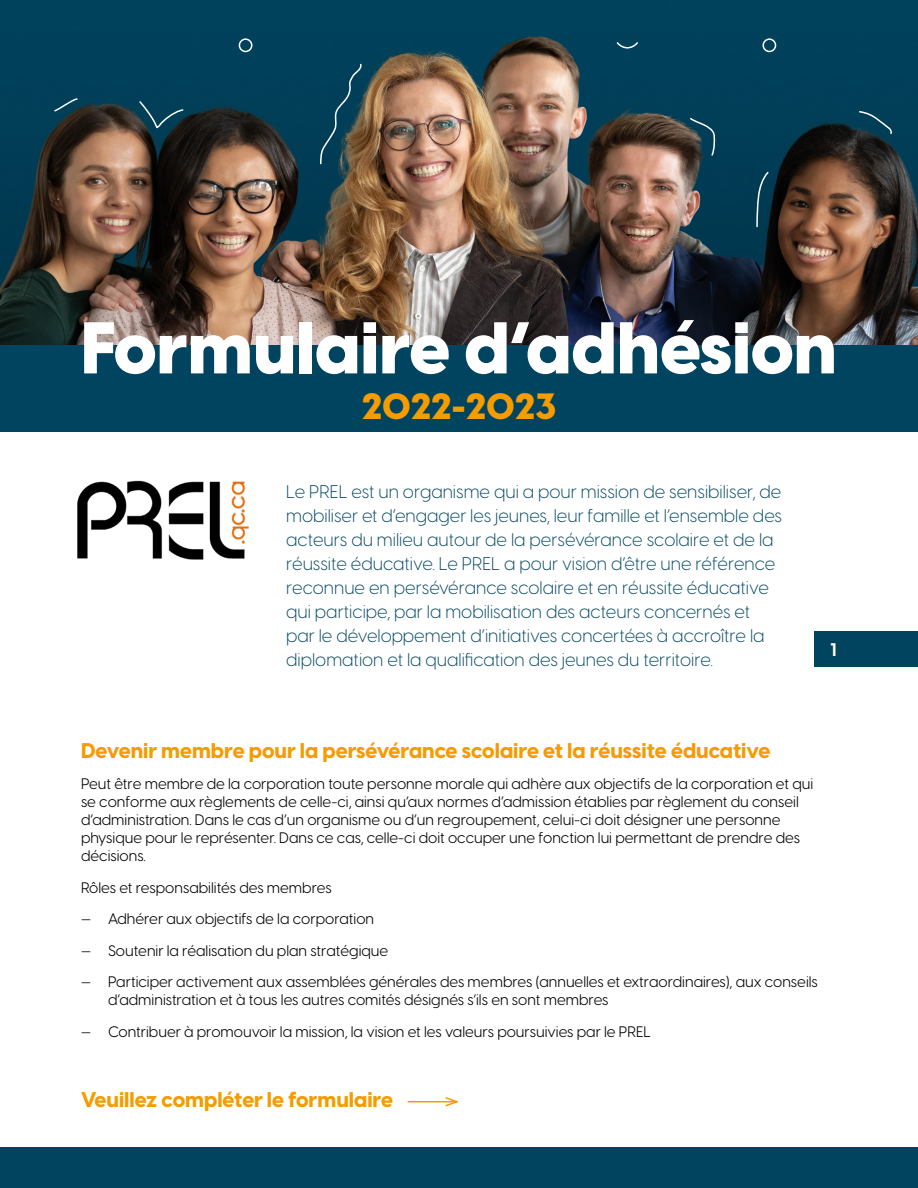
<style>
.page{position:relative;width:918px;height:1188px;background:#fff}
.page>*{position:absolute;margin:0;border:0;box-sizing:border-box;transform-origin:0 0}
.t1{font:800 72px "Visby CF";color:#fff}
.t2{font:800 36px "Visby CF";color:#f59c00}
.t3{font:800 21px "Visby CF";color:#f59c00}
.t4{font:300 18px/24px "Visby CF";color:#00445f}
.t5{font:700 18px "Visby CF";color:#fff}
.t6{font:15px/18px "Visby CF";color:#000}
</style>
<div class="page">
<div style="left:814px;top:631px;width:104px;height:35px;background:#00445f"></div>
<img style="left:0;top:0;width:918px;height:345px">
<hr style="left:408px;top:1101px;width:49px;height:1px;background:#f59c00">
<svg style="left:444px;top:1097px;width:15px;height:10px"></svg>
<img style="left:77px;top:480px;width:172px;height:80px">
<div style="left:0;top:345px;width:918px;height:87px;background:#00445f"></div>
<div style="left:0;top:1148px;width:918px;height:40px;background:#00445f"></div>
<svg style="left:53px;top:97px;width:26px;height:16px"></svg>
<svg style="left:138px;top:100px;width:46px;height:30px"></svg>
<svg style="left:689px;top:116px;width:27px;height:41px"></svg>
<svg style="left:756px;top:170px;width:14px;height:58px"></svg>
<svg style="left:858px;top:110px;width:35px;height:25px"></svg>
<svg style="left:319px;top:63px;width:43px;height:102px;background:#1e4a5a"></svg>
<svg style="left:615px;top:41px;width:24px;height:8px"></svg>
<div style="left:239px;top:38px;width:13px;height:14px;border:2px solid #fff;border-radius:50%"></div>
<div style="left:762px;top:38px;width:14px;height:14px;border:2px solid #fff;border-radius:50%"></div>
<h1 class="t1" style="left:81px;top:290px;width:758px">Formulaire d’adhésion</h1>
<h2 class="t2" style="left:362px;top:378px;width:196px">2022-2023</h2>
<p class="t4" style="left:286px;top:478px;width:497px">Le PREL est un organisme qui a pour mission de sensibiliser, de mobiliser et d’engager les jeunes, leur famille et l’ensemble des acteurs du milieu autour de la persévérance scolaire et de la réussite éducative. Le PREL a pour vision d’être une référence reconnue en persévérance scolaire et en réussite éducative qui participe, par la mobilisation des acteurs concernés et par le développement d’initiatives concertées à accroître la diplomation et la qualification des jeunes du territoire.</p>
<p class="t5" style="left:830px;top:635px;width:8px">1</p>
<h3 class="t3" style="left:81px;top:734px;width:691px">Devenir membre pour la persévérance scolaire et la réussite éducative</h3>
<p class="t6" style="left:81px;top:774px;width:734px">Peut être membre de la corporation toute personne morale qui adhère aux objectifs de la corporation et qui se conforme aux règlements de celle-ci, ainsi qu’aux normes d’admission établies par règlement du conseil d’administration. Dans le cas d’un organisme ou d’un regroupement, celui-ci doit désigner une personne physique pour le représenter. Dans ce cas, celle-ci doit occuper une fonction lui permettant de prendre des décisions.</p>
<p class="t6" style="left:81px;top:877px;width:252px">Rôles et responsabilités des membres</p>
<p class="t6" style="left:81px;top:909px;width:295px">— Adhérer aux objectifs de la corporation</p>
<p class="t6" style="left:81px;top:940px;width:309px">— Soutenir la réalisation du plan stratégique</p>
<p class="t6" style="left:108px;top:972px;width:711px;text-indent:-27px">— Participer activement aux assemblées générales des membres (annuelles et extraordinaires), aux conseils d’administration et à tous les autres comités désignés s’ils en sont membres</p>
<p class="t6" style="left:81px;top:1021px;width:571px">— Contribuer à promouvoir la mission, la vision et les valeurs poursuivies par le PREL</p>
<h3 class="t3" style="left:81px;top:1083px;width:314px">Veuillez compléter le formulaire</h3>
</div>
